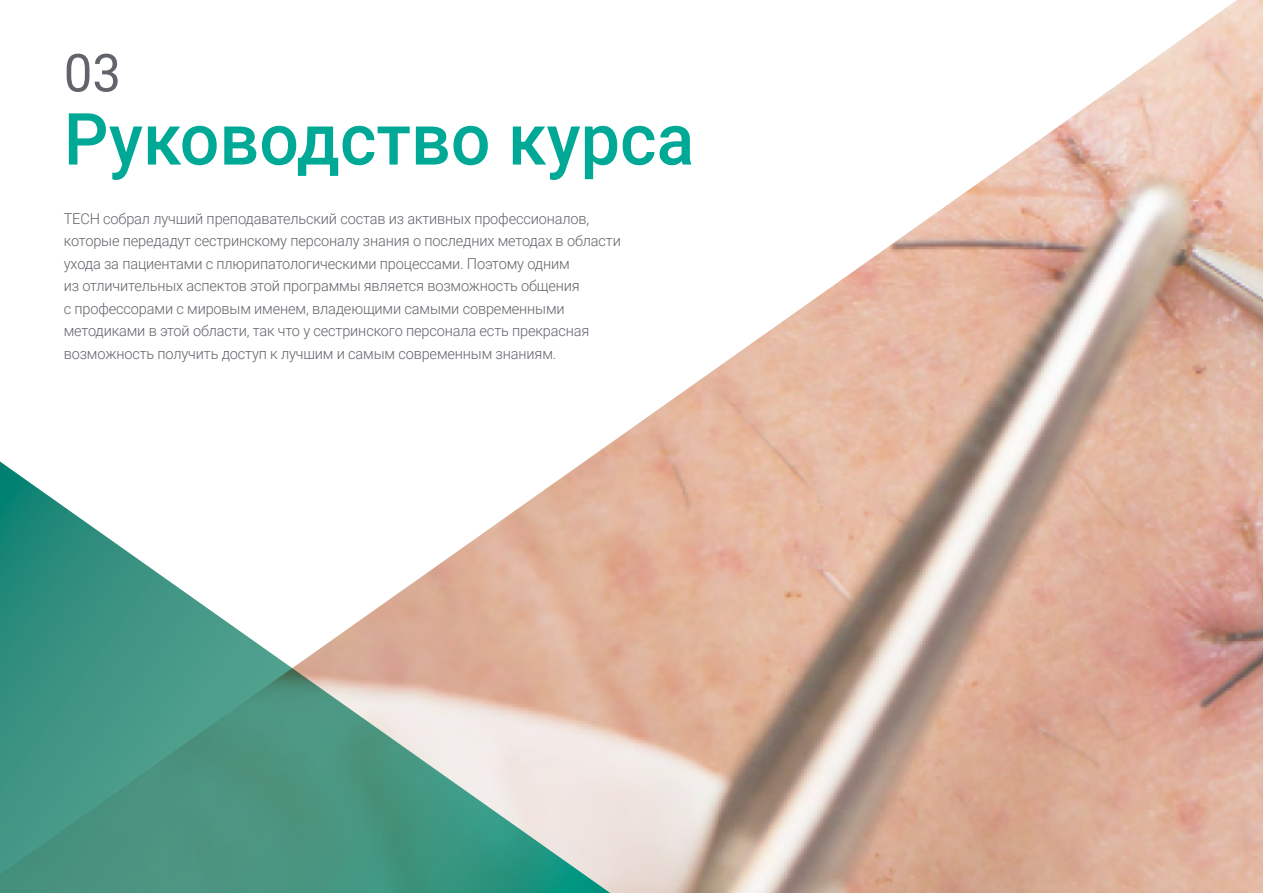
<style>
.page{position:relative;width:1263px;height:893px;background:#fff}
.page>*{position:absolute;margin:0;border:0;box-sizing:border-box;transform-origin:0 0}
.t1{font:500 72px "Roboto";color:#00a996}
.t2{font:52.5px "Roboto";color:#61646a}
.t3{font:300 15px/22.5px "Roboto";letter-spacing:-.01em;color:#61646a}
</style>
<div class="page">
<img style="left:607px;top:0;width:656px;height:893px">
<svg style="left:0;top:446px;width:640px;height:447px"></svg>
<h2 class="t2" style="left:64px;top:36px;width:59px">03</h2>
<h1 class="t1" style="left:64px;top:89px;width:632px">Руководство курса</h1>
<p class="t3" style="left:64px;top:207px;width:558px">TECH собрал лучший преподавательский состав из активных профессионалов, которые передадут сестринскому персоналу знания о последних методах в области ухода за пациентами с плюрипатологическими процессами. Поэтому одним<br>из отличительных аспектов этой программы является возможность общения<br>с профессорами с мировым именем, владеющими самыми современными методиками в этой области, так что у сестринского персонала есть прекрасная возможность получить доступ к лучшим и самым современным знаниям.</p>
</div>
